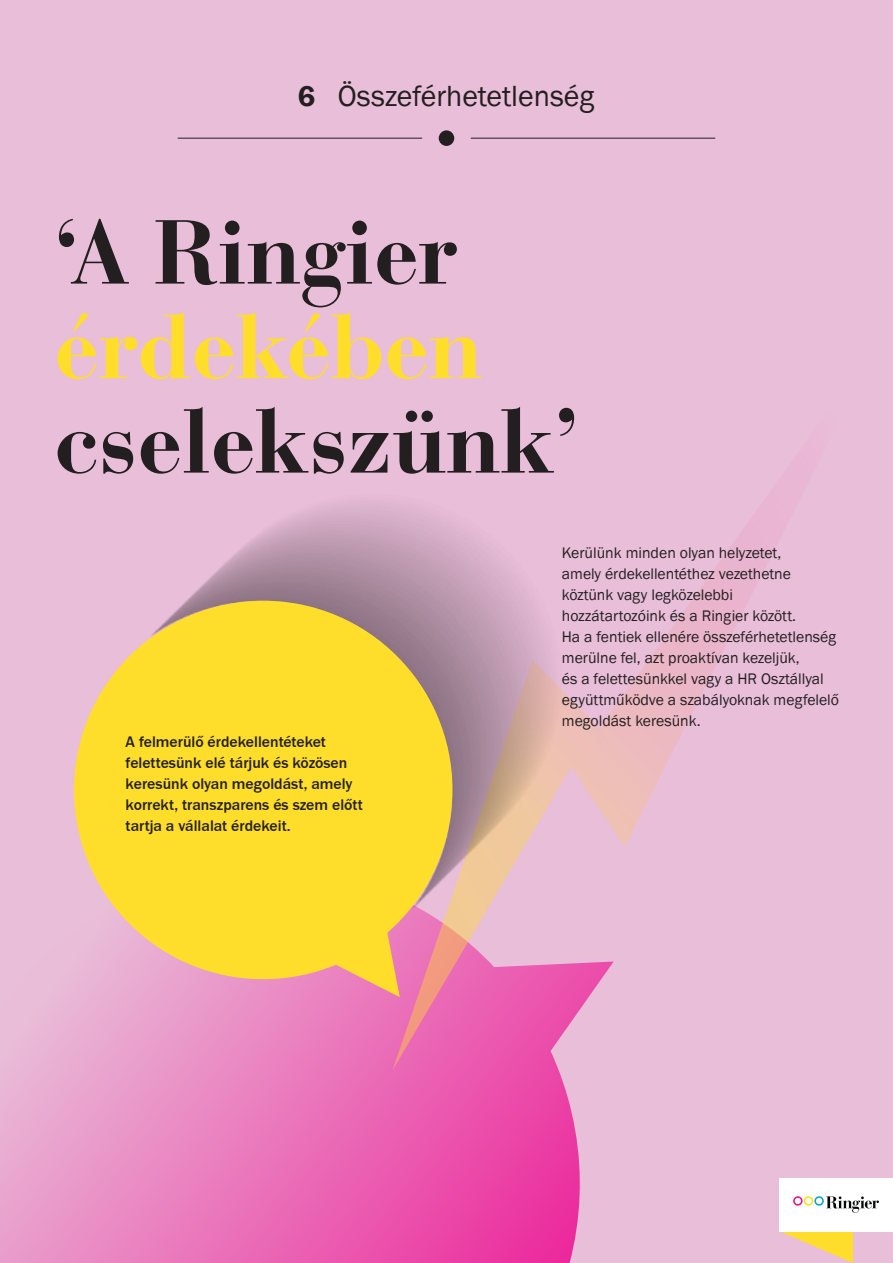
<style>
.page{position:relative;width:893px;height:1263px;background:#e9bed9}
.page>*{position:absolute;margin:0;border:0;box-sizing:border-box;transform-origin:0 0}
.t1{font:700 90px "Bauer Bodoni Std";letter-spacing:-.01em;color:#231f20}
.t2{font:700 90px "Bauer Bodoni Std";letter-spacing:-.01em;color:#ffdd2b}
.t3{font:30px "Ringier";letter-spacing:-.005em;color:#231f20}
.t4{font:15.75px/21px "Ringier";color:#231f20}
.t5{font:700 15.75px/21px "Ringier";color:#231f20}
.s1{font-weight:900}
</style>
<div class="page">
<div style="left:439px;top:130px;width:15px;height:16px;background:#231f20;border-radius:50%"></div>
<hr style="left:178px;top:138px;width:244px;height:1px;background:#231f20">
<hr style="left:471px;top:138px;width:244px;height:1px;background:#231f20">
<svg style="left:779px;top:1231px;width:74px;height:32px"></svg>
<div style="left:779px;top:1178px;width:114px;height:53px;background:#fff"></div>
<svg style="left:793px;top:1196px;width:86px;height:17px"></svg>
<svg style="left:0;top:997px;width:580px;height:266px"></svg>
<svg style="left:392px;top:559px;width:356px;height:511px"></svg>
<img style="left:186px;top:504px;width:376px;height:406px">
<svg style="left:74px;top:601px;width:378px;height:396px;fill:#ffdd2b"></svg>
<h2 class="t3" style="left:298px;top:78px;width:299px"><span class="s1">6</span> Összeférhetetlenség</h2>
<h1 class="t1" style="left:54px;top:198px;width:405px">‘A Ringier</h1>
<h1 class="t2" style="left:54px;top:293px;width:431px">érdekében</h1>
<h1 class="t1" style="left:54px;top:387px;width:527px">cselekszünk’</h1>
<p class="t5" style="left:126px;top:731px;width:239px">A felmerülő érdekellentéteket felettesünk elé tárjuk és közösen keresünk olyan megoldást, amely korrekt, transzparens és szem előtt tartja a vállalat érdekeit.</p>
<p class="t4" style="left:562px;top:542px;width:279px">Kerülünk minden olyan helyzetet,<br>amely érdekellentéthez vezethetne köztünk vagy legközelebbi hozzátartozóink és a Ringier között.<br>Ha a fentiek ellenére összeférhetetlenség merülne fel, azt proaktívan kezeljük,<br>és a felettesünkkel vagy a HR Osztállyal együttműködve a szabályoknak megfelelő megoldást keresünk.</p>
</div>
